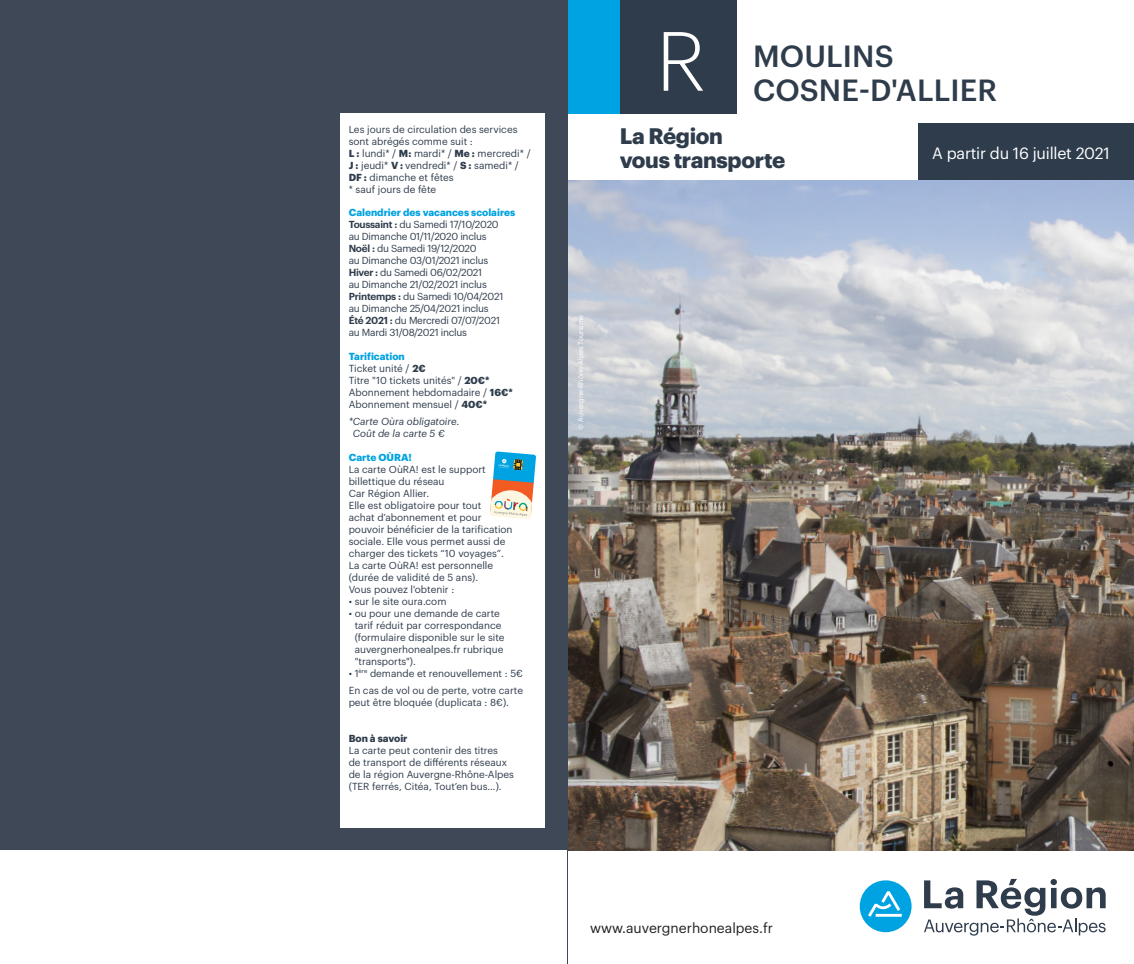
<style>
.page{position:relative;width:1134px;height:964px;background:#fff}
.page>*{position:absolute;margin:0;border:0;box-sizing:border-box;transform-origin:0 0}
.t1{font:300 82px "Graphik";color:#fff}
.itinéraire{font:500 30px "Graphik";letter-spacing:.005em;color:#2f3c4c}
.t2{font:700 22px/24px "Graphik";letter-spacing:-.015em;color:#2f3c4c}
.plage_date{font:16px "Graphik";letter-spacing:-.015em;color:#fff}
.t3{font:13.8px "Graphik";color:#231f20}
.t4{font:10px/12px "Graphik";color:#2f3c4c}
.t5{font:10px/12px "Graphik";letter-spacing:-.025em;color:#2f3c4c}
.t6{font:italic 10px/12px "Graphik";color:#2f3c4c}
.t7{font:700 10px "Graphik";color:#00a3e1}
.t8{font:700 10px "Graphik";color:#2f3c4c}
.t9{font:7px "Graphik";color:#fff}
.s1{font-weight:700}
.s2{font-weight:700;color:#00a3e1}
.s3{font-weight:600}
</style>
<div class="page">
<div style="left:567px;top:0;width:54px;height:113px;background:#00a3e1"></div>
<div style="left:621px;top:0;width:116px;height:113px;background:#2f3c4c"></div>
<img style="left:567px;top:180px;width:567px;height:670px">
<svg style="left:924px;top:879px;width:182px;height:56px"></svg>
<svg style="left:860px;top:880px;width:51px;height:52px"></svg>
<div style="left:0;top:0;width:567px;height:964px;background:#3e4857"></div>
<div style="left:0;top:850px;width:567px;height:114px;background:#fff"></div>
<div style="left:340px;top:113px;width:204px;height:715px;background:#fff"></div>
<svg style="left:490px;top:451px;width:46px;height:68px;background:#9eb9bb"></svg>
<div style="left:919px;top:124px;width:215px;height:56px;background:#2f3c4c"></div>
<p class="t4" style="left:349px;top:122px;width:183px">Les jours de circulation des services sont abrégés comme suit :<br><span class="s1">L :</span> lundi* / <span class="s1">M:</span> mardi* / <span class="s1">Me :</span> mercredi* /<br><span class="s1">J :</span> jeudi* <span class="s1">V :</span> vendredi* / <span class="s1">S :</span> samedi* /<br><span class="s1">DF :</span> dimanche et fêtes<br>* sauf jours de fête</p>
<p class="t5" style="left:349px;top:206px;width:168px"><span class="s2">Calendrier des vacances scolaires<br></span><span class="s3">Toussaint :</span> du Samedi 17/10/2020<br>au Dimanche 01/11/2020 inclus<br><span class="s3">Noël :</span> du Samedi 19/12/2020<br>au Dimanche 03/01/2021 inclus<br><span class="s3">Hiver :</span> du Samedi 06/02/2021<br>au Dimanche 21/02/2021 inclus<br><span class="s3">Printemps :</span> du Samedi 10/04/2021 au Dimanche 25/04/2021 inclus<br><span class="s3">Été 2021 :</span> du Mercredi 07/07/2021<br>au Mardi 31/08/2021 inclus</p>
<p class="t4" style="left:349px;top:349px;width:166px"><span class="s2">Tarification<br></span>Ticket unité / <span class="s1">2€<br></span>Titre "10 tickets unités" / <span class="s1">20€*<br></span>Abonnement hebdomadaire / <span class="s1">16€*<br></span>Abonnement mensuel / <span class="s1">40€*</span></p>
<p class="t6" style="left:353px;top:415px;width:108px;text-indent:-4px">*Carte Oùra obligatoire.<br>Coût de la carte 5 €</p>
<p class="t7" style="left:349px;top:449px;width:65px">Carte OÙRA!</p>
<p class="t4" style="left:349px;top:462px;width:165px">La carte OùRA! est le support billettique du réseau<br>Car Région Allier.<br>Elle est obligatoire pour tout<br>achat d’abonnement et pour pouvoir bénéficier de la tarification sociale. Elle vous permet aussi de charger des tickets “10 voyages”.<br>La carte OùRA! est personnelle (durée de validité de 5 ans).<br>Vous pouvez l'obtenir :</p>
<p class="t4" style="left:349px;top:594px;width:99px">• sur le site oura.com</p>
<p class="t4" style="left:355px;top:606px;width:151px;text-indent:-6px">• ou pour une demande de carte tarif réduit par correspondance (formulaire disponible sur le site auvergnerhonealpes.fr rubrique "transports").</p>
<p class="t4" style="left:349px;top:663px;width:176px;line-height:17.6px">• 1<sup>ère</sup> demande et renouvellement : 5€<br>En cas de vol ou de perte, votre carte</p>
<p class="t4" style="left:349px;top:696px;width:162px">peut être bloquée (duplicata : 8€).</p>
<p class="t8" style="left:349px;top:730px;width:60px">Bon à savoir</p>
<p class="t4" style="left:349px;top:743px;width:167px">La carte peut contenir des titres<br>de transport de différents réseaux de la région Auvergne-Rhône-Alpes (TER ferrés, Citéa, Tout’en bus…).</p>
<p class="t1" style="left:656px;top:1px;width:51px">R</p>
<p class="itinéraire" style="left:753px;top:33px;width:142px">MOULINS</p>
<p class="itinéraire" style="left:753px;top:67px;width:245px">COSNE-D'ALLIER</p>
<h3 class="t2" style="left:620px;top:122px;width:167px">La Région<br>vous transporte</h3>
<p class="plage_date" style="left:932px;top:141px;width:179px">A partir du 16 juillet 2021</p>
<p class="t9" style="left:575px;top:429px;width:116px;rotate:-90deg">© Auvergne-Rhône-Alpes Tourisme</p>
<h3 class="t3" style="left:590px;top:917px;width:184px">www.auvergnerhonealpes.fr</h3>
</div>
